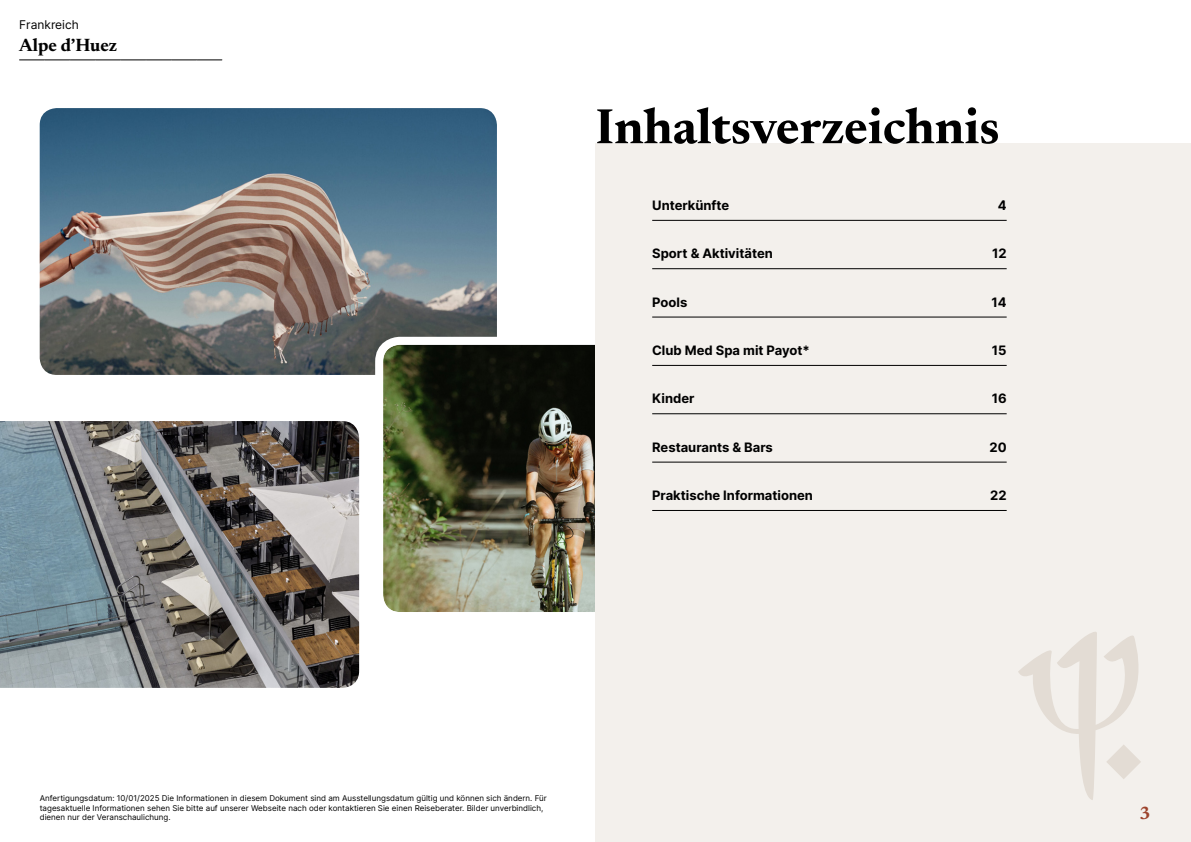
<style>
.page{position:relative;width:1191px;height:842px;background:#fff}
.page>*{position:absolute;margin:0;border:0;box-sizing:border-box;transform-origin:0 0}
.t1{font:700 50px "Newsreader 24 pt";color:#000}
.t2{font:700 18px "Newsreader 24 pt";color:#000}
.t3{font:700 18px "Newsreader 24 pt";color:#9d432c}
.t4{font:700 13px "Inter";color:#000}
.t5{font:12px "Inter";color:#000}
.t6{font:8px/9.6px "Inter";color:#000}
</style>
<div class="page">
<img style="left:40px;top:108px;width:457px;height:267px">
<img style="left:0;top:421px;width:359px;height:267px">
<img style="left:371px;top:333px;width:224px;height:279px">
<svg style="left:20px;top:60px;width:202px;height:1px"></svg>
<div style="left:595px;top:143px;width:596px;height:699px;background:#f3f0ec"></div>
<svg style="left:1018px;top:632px;width:123px;height:168px"></svg>
<hr style="left:652px;top:220px;width:354px;height:1px;background:#000">
<hr style="left:652px;top:268px;width:354px;height:1px;background:#000">
<hr style="left:652px;top:317px;width:354px;height:1px;background:#000">
<hr style="left:652px;top:365px;width:354px;height:1px;background:#000">
<hr style="left:652px;top:413px;width:354px;height:1px;background:#000">
<hr style="left:652px;top:462px;width:354px;height:1px;background:#000">
<hr style="left:652px;top:510px;width:354px;height:1px;background:#000">
<h3 class="t5" style="left:19px;top:15px;width:61px">Frankreich</h3>
<h2 class="t2" style="left:19px;top:32px;width:99px">Alpe d’Huez</h2>
<h1 class="t1" style="left:595px;top:91px;width:405px">Inhaltsverzeichnis</h1>
<h3 class="t4" style="left:652px;top:196px;width:79px">Unterkünfte</h3>
<h3 class="t4" style="left:997px;top:196px;width:10px">4</h3>
<h3 class="t4" style="left:652px;top:244px;width:122px">Sport &amp; Aktivitäten</h3>
<h3 class="t4" style="left:992px;top:244px;width:16px">12</h3>
<h3 class="t4" style="left:652px;top:293px;width:37px">Pools</h3>
<h3 class="t4" style="left:991px;top:293px;width:17px">14</h3>
<h3 class="t4" style="left:652px;top:341px;width:159px">Club Med Spa mit Payot*</h3>
<h3 class="t4" style="left:992px;top:341px;width:16px">15</h3>
<h3 class="t4" style="left:652px;top:389px;width:44px">Kinder</h3>
<h3 class="t4" style="left:991px;top:389px;width:16px">16</h3>
<h3 class="t4" style="left:652px;top:438px;width:122px">Restaurants &amp; Bars</h3>
<h3 class="t4" style="left:989px;top:438px;width:19px">20</h3>
<h3 class="t4" style="left:652px;top:486px;width:162px">Praktische Informationen</h3>
<h3 class="t4" style="left:990px;top:486px;width:18px">22</h3>
<p class="t6" style="left:40px;top:793px;width:508px">Anfertigungsdatum: 10/01/2025 Die Informationen in diesem Dokument sind am Ausstellungsdatum gültig und können sich ändern. Für tagesaktuelle Informationen sehen Sie bitte auf unserer Webseite nach oder kontaktieren Sie einen Reiseberater. Bilder unverbindlich, dienen nur der Veranschaulichung.</p>
<h2 class="t3" style="left:1139px;top:800px;width:13px">3</h2>
</div>
